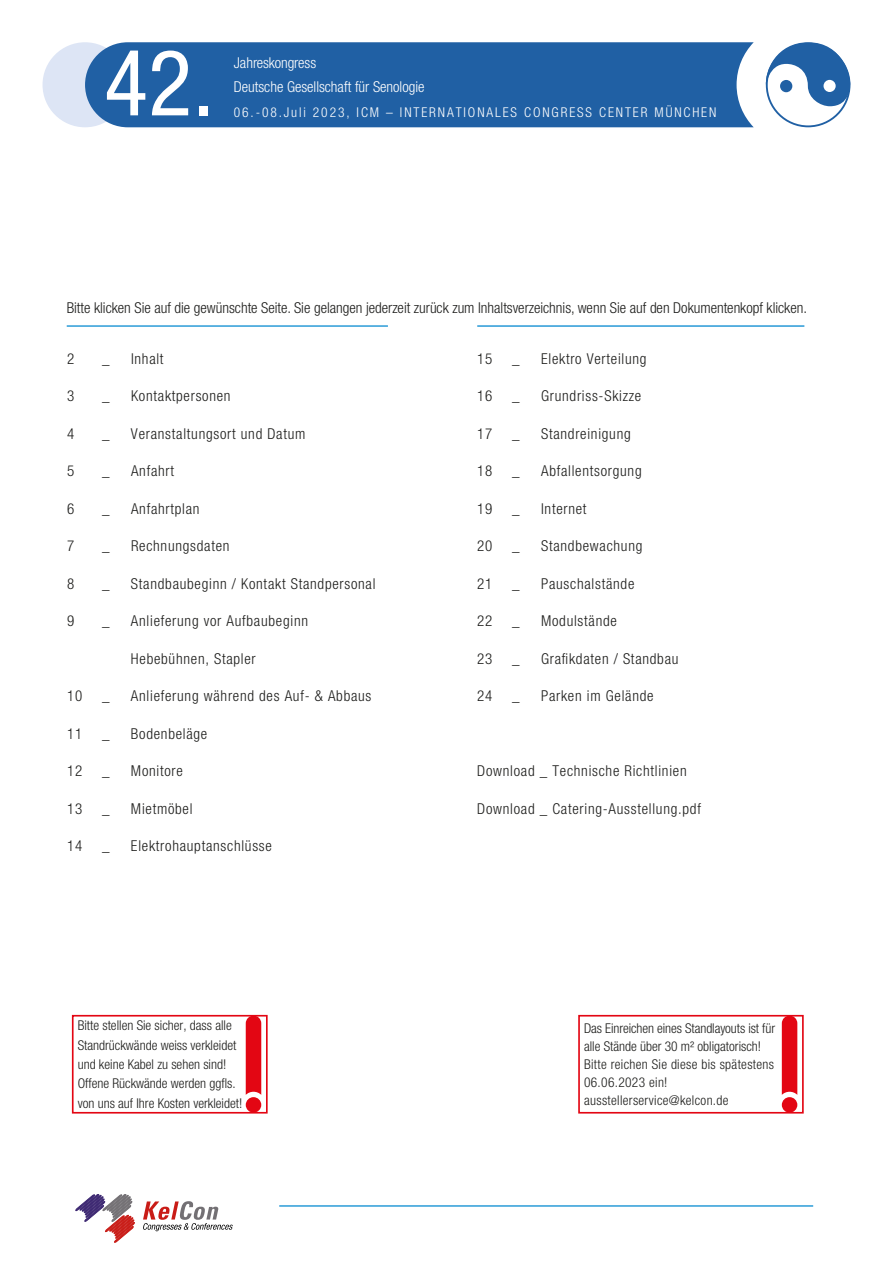
<style>
.page{position:relative;width:893px;height:1263px;background:#fff}
.page>*{position:absolute;margin:0;border:0;box-sizing:border-box;transform-origin:0 0}
.t1{font:condensed 91.5px "Helvetica Neue LT Pro";color:#fff}
.t2{font:300 condensed 15px "Helvetica Neue LT Pro";letter-spacing:.05em;color:#1d1d1b}
.t3{font:300 condensed 15px "Helvetica Neue LT Pro";color:#1d1d1b}
.t4{font:300 condensed 15px/24px "Helvetica Neue LT Pro";color:#fff}
.t5{font:300 condensed 13.5px/18px "Helvetica Neue LT Pro";letter-spacing:.025em;color:#1d1d1b}
.t6{font:300 condensed 13.5px/19.5px "Helvetica Neue LT Pro";color:#1d1d1b}
.t7{font:300 condensed 13.5px "Helvetica Neue LT Pro";letter-spacing:.14em;color:#fff}
</style>
<div class="page">
<svg style="left:76px;top:1194px;width:59px;height:48px"></svg>
<svg style="left:143px;top:1201px;width:90px;height:30px"></svg>
<hr style="left:279px;top:1205px;width:534px;height:2px;background:#2b9bd7">
<hr style="left:67px;top:325px;width:321px;height:2px;background:#2b9bd7">
<hr style="left:477px;top:325px;width:327px;height:2px;background:#2b9bd7">
<div style="left:72px;top:1015px;width:196px;height:98px;background:#fff;border:2px solid #e30613"></div>
<svg style="left:246px;top:1015px;width:15px;height:80px"></svg>
<div style="left:246px;top:1097px;width:15px;height:16px;background:#e30613;border-radius:50%"></div>
<div style="left:578px;top:1015px;width:226px;height:98px;background:#fff;border:2px solid #e30613"></div>
<svg style="left:782px;top:1015px;width:15px;height:80px"></svg>
<div style="left:782px;top:1097px;width:15px;height:16px;background:#e30613;border-radius:50%"></div>
<div style="left:43px;top:42px;width:85px;height:85px;background:#dde5f5;border-radius:50%"></div>
<div style="left:85px;top:42px;width:669px;height:85px;background:#2060a4"></div>
<svg style="left:766px;top:42px;width:84px;height:64px"></svg>
<h1 class="t1" style="left:104px;top:30px;width:111px">42.</h1>
<p class="t4" style="left:234px;top:51px;width:192px">Jahreskongress<br>Deutsche Gesellschaft für Senologie</p>
<p class="t7" style="left:234px;top:104px;width:484px">06.-08.Juli 2023, ICM – INTERNATIONALES CONGRESS CENTER MÜNCHEN</p>
<p class="t3" style="left:67px;top:299px;width:742px">Bitte klicken Sie auf die gewünschte Seite. Sie gelangen jederzeit zurück zum Inhaltsverzeichnis, wenn Sie auf den Dokumentenkopf klicken.</p>
<p class="t2" style="left:67px;top:350px;width:9px">2</p>
<p class="t2" style="left:102px;top:350px;width:9px">_</p>
<p class="t2" style="left:131px;top:350px;width:34px">Inhalt</p>
<p class="t2" style="left:477px;top:350px;width:17px">15</p>
<p class="t2" style="left:512px;top:350px;width:9px">_</p>
<p class="t2" style="left:541px;top:350px;width:107px">Elektro Verteilung</p>
<p class="t2" style="left:67px;top:387px;width:9px">3</p>
<p class="t2" style="left:102px;top:387px;width:9px">_</p>
<p class="t2" style="left:131px;top:387px;width:101px">Kontaktpersonen</p>
<p class="t2" style="left:477px;top:387px;width:17px">16</p>
<p class="t2" style="left:512px;top:387px;width:9px">_</p>
<p class="t2" style="left:541px;top:387px;width:102px">Grundriss-Skizze</p>
<p class="t2" style="left:67px;top:425px;width:9px">4</p>
<p class="t2" style="left:102px;top:425px;width:9px">_</p>
<p class="t2" style="left:131px;top:425px;width:176px">Veranstaltungsort und Datum</p>
<p class="t2" style="left:477px;top:425px;width:17px">17</p>
<p class="t2" style="left:512px;top:425px;width:9px">_</p>
<p class="t2" style="left:541px;top:425px;width:91px">Standreinigung</p>
<p class="t2" style="left:67px;top:462px;width:9px">5</p>
<p class="t2" style="left:102px;top:462px;width:9px">_</p>
<p class="t2" style="left:131px;top:462px;width:45px">Anfahrt</p>
<p class="t2" style="left:477px;top:462px;width:17px">18</p>
<p class="t2" style="left:512px;top:462px;width:9px">_</p>
<p class="t2" style="left:541px;top:462px;width:102px">Abfallentsorgung</p>
<p class="t2" style="left:67px;top:500px;width:9px">6</p>
<p class="t2" style="left:102px;top:500px;width:9px">_</p>
<p class="t2" style="left:131px;top:500px;width:70px">Anfahrtplan</p>
<p class="t2" style="left:477px;top:500px;width:17px">19</p>
<p class="t2" style="left:512px;top:500px;width:9px">_</p>
<p class="t2" style="left:541px;top:500px;width:47px">Internet</p>
<p class="t2" style="left:67px;top:537px;width:9px">7</p>
<p class="t2" style="left:102px;top:537px;width:9px">_</p>
<p class="t2" style="left:131px;top:537px;width:100px">Rechnungsdaten</p>
<p class="t2" style="left:477px;top:537px;width:17px">20</p>
<p class="t2" style="left:512px;top:537px;width:9px">_</p>
<p class="t2" style="left:541px;top:537px;width:103px">Standbewachung</p>
<p class="t2" style="left:67px;top:575px;width:9px">8</p>
<p class="t2" style="left:102px;top:575px;width:9px">_</p>
<p class="t2" style="left:131px;top:575px;width:246px">Standbaubeginn / Kontakt Standpersonal</p>
<p class="t2" style="left:477px;top:575px;width:17px">21</p>
<p class="t2" style="left:512px;top:575px;width:9px">_</p>
<p class="t2" style="left:541px;top:575px;width:95px">Pauschalstände</p>
<p class="t2" style="left:67px;top:612px;width:9px">9</p>
<p class="t2" style="left:102px;top:612px;width:9px">_</p>
<p class="t2" style="left:131px;top:612px;width:179px">Anlieferung vor Aufbaubeginn</p>
<p class="t2" style="left:131px;top:650px;width:126px">Hebebühnen, Stapler</p>
<p class="t2" style="left:477px;top:612px;width:17px">22</p>
<p class="t2" style="left:477px;top:650px;width:17px">23</p>
<p class="t2" style="left:512px;top:612px;width:9px">_</p>
<p class="t2" style="left:512px;top:650px;width:9px">_</p>
<p class="t2" style="left:541px;top:612px;width:77px">Modulstände</p>
<p class="t2" style="left:541px;top:650px;width:139px">Grafikdaten / Standbau</p>
<p class="t2" style="left:67px;top:687px;width:17px">10</p>
<p class="t2" style="left:102px;top:687px;width:9px">_</p>
<p class="t2" style="left:131px;top:687px;width:242px">Anlieferung während des Auf- &amp; Abbaus</p>
<p class="t2" style="left:477px;top:687px;width:17px">24</p>
<p class="t2" style="left:512px;top:687px;width:9px">_</p>
<p class="t2" style="left:541px;top:687px;width:114px">Parken im Gelände</p>
<p class="t2" style="left:67px;top:725px;width:17px">11</p>
<p class="t2" style="left:102px;top:725px;width:9px">_</p>
<p class="t2" style="left:131px;top:725px;width:78px">Bodenbeläge</p>
<p class="t2" style="left:67px;top:762px;width:17px">12</p>
<p class="t2" style="left:67px;top:800px;width:17px">13</p>
<p class="t2" style="left:102px;top:762px;width:9px">_</p>
<p class="t2" style="left:102px;top:800px;width:9px">_</p>
<p class="t2" style="left:131px;top:762px;width:53px">Monitore</p>
<p class="t2" style="left:131px;top:800px;width:63px">Mietmöbel</p>
<p class="t2" style="left:477px;top:762px;width:211px">Download _ Technische Richtlinien</p>
<p class="t2" style="left:477px;top:800px;width:225px">Download _ Catering-Ausstellung.pdf</p>
<p class="t2" style="left:67px;top:837px;width:17px">14</p>
<p class="t2" style="left:102px;top:837px;width:9px">_</p>
<p class="t2" style="left:131px;top:837px;width:142px">Elektrohauptanschlüsse</p>
<p class="t6" style="left:78px;top:1015px;width:166px">Bitte stellen Sie sicher, dass alle Standrückwände weiss verkleidet und keine Kabel zu sehen sind!<br>Offene Rückwände werden ggfls. von uns auf Ihre Kosten verkleidet!</p>
<p class="t5" style="left:584px;top:1019px;width:193px">Das Einreichen eines Standlayouts ist für alle Stände über 30 m² obligatorisch!<br>Bitte reichen Sie diese bis spätestens 06.06.2023 ein! ausstellerservice@kelcon.de</p>
</div>
